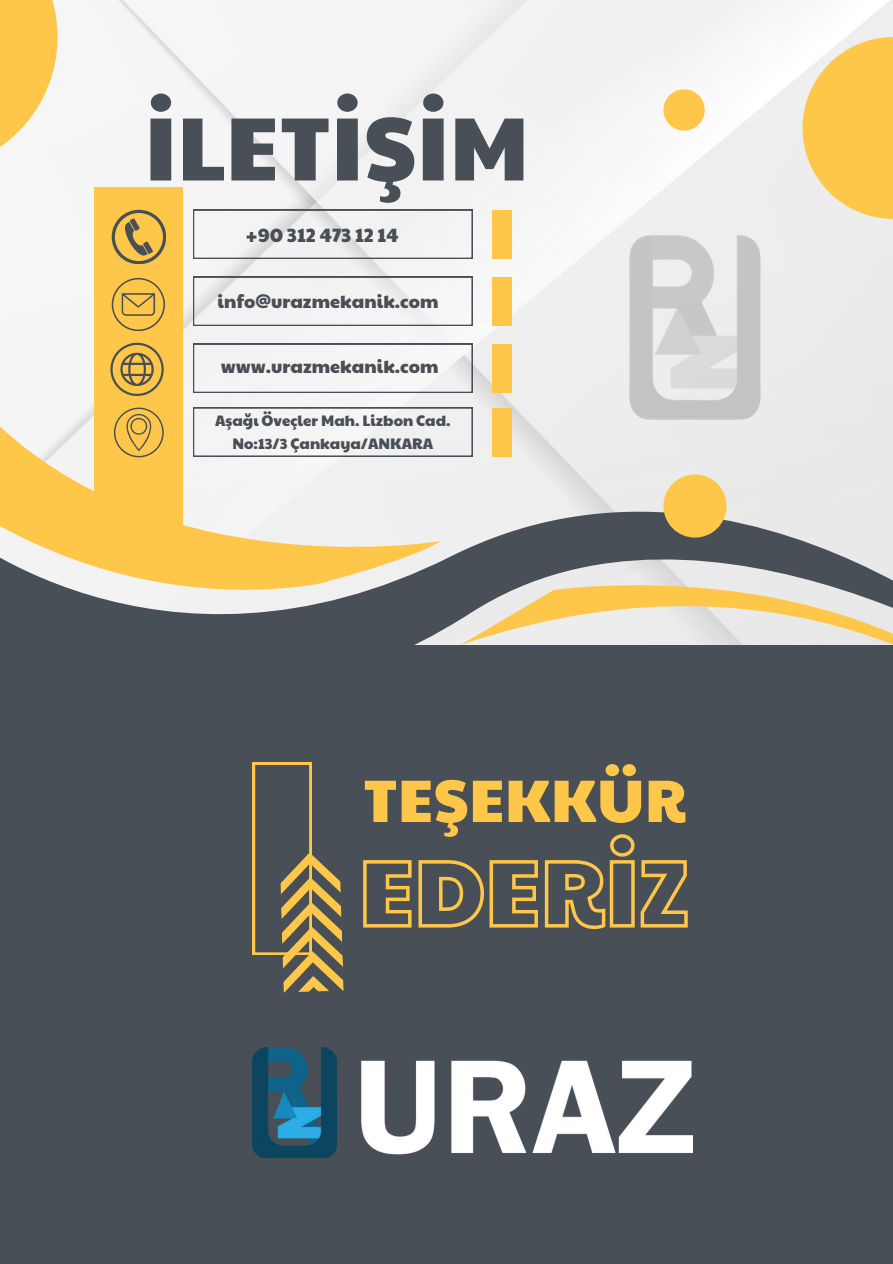
<style>
.page{position:relative;width:893px;height:1264px;background:#fff}
.page>*{position:absolute;margin:0;border:0;box-sizing:border-box;transform-origin:0 0}
.t1{font:90px "Paytone One";color:#494f56}
.t2{font:60px "Paytone One";color:#ffc749}
.t3{font:19.5px "Paytone One";color:#494f56}
.t4{font:18px "Paytone One";color:#494f56}
.t5{font:15px/22.5px "Paytone One";color:#494f56;text-align:center}
</style>
<div class="page">
<img style="left:96px;top:0;width:796px;height:407px">
<svg style="left:0;top:407px;width:892px;height:238px;background:#c3c4c6"></svg>
<svg style="left:0;top:367px;width:440px;height:250px;fill:#f3f0f0"></svg>
<svg style="left:460px;top:525px;width:432px;height:120px;background:#b5af9f"></svg>
<div style="left:0;top:645px;width:892px;height:618px;background:#494f56"></div>
<div style="left:94px;top:187px;width:88px;height:361px;background:#ffc749"></div>
<svg style="left:114px;top:407px;width:49px;height:50px"></svg>
<svg style="left:112px;top:210px;width:54px;height:54px"></svg>
<svg style="left:112px;top:278px;width:53px;height:53px"></svg>
<svg style="left:110px;top:343px;width:53px;height:52px"></svg>
<svg style="left:193px;top:210px;width:279px;height:49px"></svg>
<svg style="left:193px;top:407px;width:279px;height:49px"></svg>
<svg style="left:193px;top:344px;width:279px;height:49px"></svg>
<svg style="left:193px;top:277px;width:279px;height:49px"></svg>
<div style="left:492px;top:210px;width:20px;height:49px;background:#ffc749"></div>
<div style="left:492px;top:277px;width:20px;height:49px;background:#ffc749"></div>
<div style="left:492px;top:344px;width:20px;height:49px;background:#ffc749"></div>
<div style="left:491px;top:408px;width:20px;height:49px;background:#ffc749"></div>
<svg style="left:802px;top:37px;width:90px;height:182px;background:#fbd06f"></svg>
<svg style="left:363px;top:834px;width:325px;height:96px"></svg>
<svg style="left:0;top:0;width:58px;height:147px;fill:#ffc749"></svg>
<div style="left:663px;top:474px;width:63px;height:63px;background:#ffc749;border-radius:50%"></div>
<div style="left:663px;top:89px;width:41px;height:42px;background:#ffc749;border-radius:50%"></div>
<svg style="left:253px;top:762px;width:91px;height:230px"></svg>
<img style="left:625px;top:236px;width:139px;height:183px">
<img style="left:253px;top:1047px;width:439px;height:110px">
<p class="t1" style="left:145px;top:80px;width:386px">İLETİŞİM</p>
<p class="t3" style="left:246px;top:220px;width:154px">+90 312 473 12 14</p>
<h3 class="t4" style="left:217px;top:288px;width:222px">info@urazmekanik.com</h3>
<h3 class="t4" style="left:221px;top:353px;width:219px">www.urazmekanik.com</h3>
<p class="t5" style="left:215px;top:409px;width:237px">Aşağı Öveçler Mah. Lizbon Cad.<br>No:13/3 Çankaya/ANKARA</p>
<h1 class="t2" style="left:363px;top:755px;width:325px">TEŞEKKÜR</h1>
</div>
